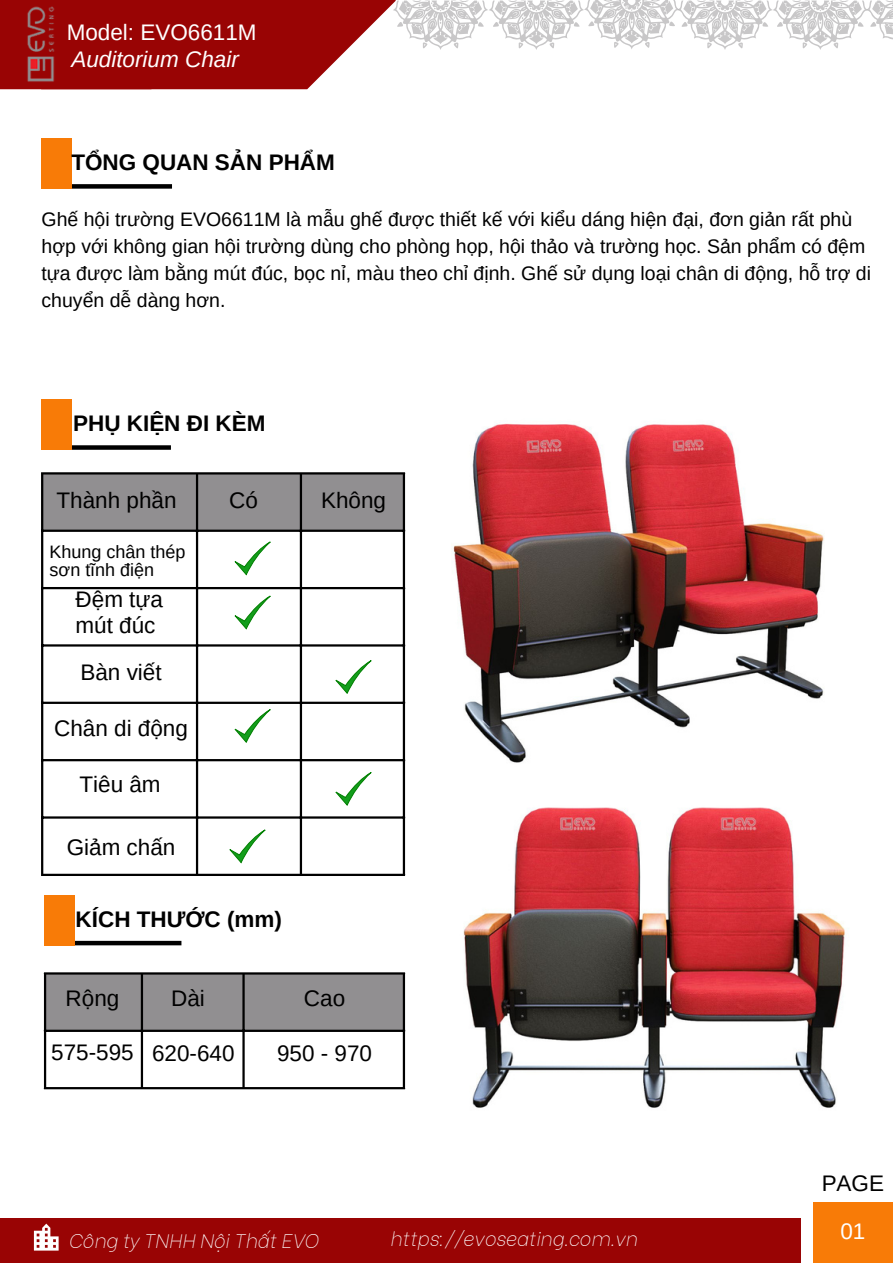
<style>
.page{position:relative;width:893px;height:1264px;background:#fff}
.page>*{position:absolute;margin:0;border:0;box-sizing:border-box;transform-origin:0 0}
.t1{font:22.5px "Arimo";color:#000}
.t2{font:700 22.5px "Arimo";color:#000}
.t3{font:22.5px "Arimo";color:#000}
.t4{font:22.5px "Arimo";color:#fff}
.t5{font:italic 22.5px "Arimo";color:#fff}
.t6{font:19.5px/27px "Arimo";color:#000}
.t7{font:italic 100 19.5px "Be Vietnam";color:#fff}
.t8{font:18px/18px "Arimo";color:#000}
</style>
<div class="page">
<svg style="left:240px;top:0;width:153px;height:89px;fill:#990404"></svg>
<div style="left:0;top:0;width:240px;height:89px;background:#990404"></div>
<div style="left:56px;top:184px;width:116px;height:5px;background:#000"></div>
<img style="left:27px;top:6px;width:28px;height:76px">
<div style="left:41px;top:138px;width:30px;height:51px;background:#f87b07"></div>
<div style="left:66px;top:940px;width:115px;height:5px;background:#000"></div>
<div style="left:44px;top:895px;width:30px;height:50px;background:#f87b07"></div>
<div style="left:46px;top:974px;width:357px;height:55px;background:#918f91"></div>
<hr style="left:44px;top:974px;width:2px;height:113px;background:#000">
<hr style="left:141px;top:974px;width:2px;height:113px;background:#000">
<hr style="left:242px;top:974px;width:3px;height:113px;background:#000">
<hr style="left:403px;top:974px;width:2px;height:113px;background:#000">
<hr style="left:44px;top:972px;width:361px;height:2px;background:#000">
<hr style="left:44px;top:1029px;width:361px;height:2px;background:#000">
<hr style="left:44px;top:1087px;width:361px;height:2px;background:#000">
<div style="left:55px;top:445px;width:116px;height:5px;background:#000"></div>
<div style="left:41px;top:399px;width:31px;height:51px;background:#f87b07"></div>
<div style="left:43px;top:474px;width:360px;height:55px;background:#918f91"></div>
<hr style="left:41px;top:474px;width:2px;height:399px;background:#000">
<hr style="left:196px;top:474px;width:2px;height:399px;background:#000">
<hr style="left:300px;top:474px;width:2px;height:399px;background:#000">
<hr style="left:403px;top:474px;width:2px;height:399px;background:#000">
<hr style="left:41px;top:472px;width:364px;height:2px;background:#000">
<hr style="left:41px;top:529px;width:364px;height:3px;background:#000">
<hr style="left:41px;top:587px;width:364px;height:2px;background:#000">
<hr style="left:41px;top:644px;width:364px;height:2px;background:#000">
<hr style="left:41px;top:701px;width:364px;height:3px;background:#000">
<hr style="left:41px;top:759px;width:364px;height:2px;background:#000">
<hr style="left:41px;top:816px;width:364px;height:2px;background:#000">
<hr style="left:41px;top:873px;width:364px;height:3px;background:#000">
<svg style="left:234px;top:541px;width:36px;height:34px"></svg>
<div style="left:0;top:1218px;width:800px;height:44px;background:#990404"></div>
<div style="left:813px;top:1202px;width:79px;height:60px;background:#f87b07"></div>
<svg style="left:34px;top:1223px;width:25px;height:27px"></svg>
<svg style="left:393px;top:0;width:500px;height:50px"></svg>
<svg style="left:234px;top:595px;width:36px;height:34px"></svg>
<svg style="left:335px;top:660px;width:36px;height:34px"></svg>
<svg style="left:234px;top:709px;width:36px;height:34px"></svg>
<svg style="left:335px;top:772px;width:36px;height:33px"></svg>
<svg style="left:229px;top:829px;width:36px;height:34px"></svg>
<img style="left:451px;top:422px;width:373px;height:341px">
<img style="left:463px;top:807px;width:382px;height:301px">
<p class="t4" style="left:67px;top:19px;width:191px">Model: EVO6611M</p>
<p class="t5" style="left:71px;top:46px;width:169px">Auditorium Chair</p>
<p class="t2" style="left:71px;top:150px;width:265px">TỔNG QUAN SẢN PHẨM</p>
<p class="t6" style="left:41px;top:206px;width:831px">Ghế hội trường EVO6611M là mẫu ghế được thiết kế với kiểu dáng hiện đại, đơn giản rất phù hợp với không gian hội trường dùng cho phòng họp, hội thảo và trường học. Sản phẩm có đệm tựa được làm bằng mút đúc, bọc nỉ, màu theo chỉ định. Ghế sử dụng loại chân di động, hỗ trợ di chuyển dễ dàng hơn.</p>
<p class="t2" style="left:73px;top:411px;width:194px">PHỤ KIỆN ĐI KÈM</p>
<p class="t1" style="left:57px;top:488px;width:121px">Thành phần</p>
<p class="t1" style="left:229px;top:487px;width:30px">Có</p>
<p class="t1" style="left:321px;top:488px;width:66px">Không</p>
<p class="t8" style="left:50px;top:542px;width:137px">Khung chân thép sơn tĩnh điện</p>
<p class="t1" style="left:76px;top:587px;width:89px">Đệm tựa</p>
<p class="t1" style="left:76px;top:613px;width:81px">mút đúc</p>
<p class="t1" style="left:80px;top:660px;width:83px">Bàn viết</p>
<p class="t1" style="left:54px;top:716px;width:135px">Chân di động</p>
<p class="t1" style="left:79px;top:772px;width:83px">Tiêu âm</p>
<p class="t1" style="left:67px;top:834px;width:110px">Giảm chấn</p>
<p class="t2" style="left:76px;top:906px;width:208px">KÍCH THƯỚC (mm)</p>
<p class="t1" style="left:66px;top:985px;width:55px">Rộng</p>
<p class="t3" style="left:171px;top:985px;width:35px">Dài</p>
<p class="t3" style="left:304px;top:985px;width:43px">Cao</p>
<p class="t3" style="left:51px;top:1039px;width:84px">575-595</p>
<p class="t3" style="left:152px;top:1040px;width:84px">620-640</p>
<p class="t3" style="left:277px;top:1040px;width:96px">950 - 970</p>
<p class="t7" style="left:68px;top:1224px;width:252px">Công ty TNHH Nội Thất EVO</p>
<p class="t7" style="left:390px;top:1222px;width:249px">https://evoseating.com.vn</p>
<p class="t1" style="left:821px;top:1170px;width:64px">PAGE</p>
<p class="t4" style="left:840px;top:1218px;width:26px">01</p>
</div>
